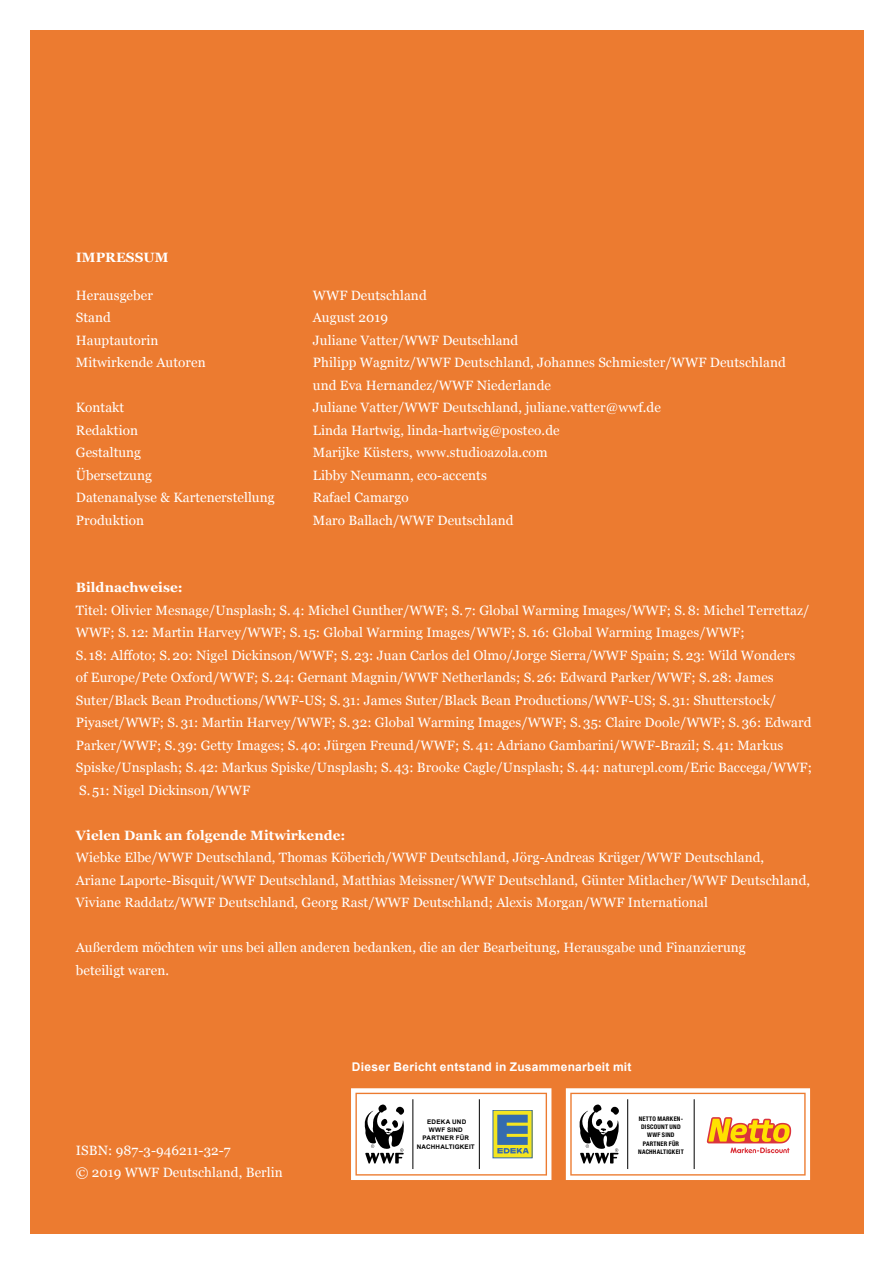
<style>
.page{position:relative;width:893px;height:1263px;background:#fff}
.page>*{position:absolute;margin:0;border:0;box-sizing:border-box;transform-origin:0 0}
.t1{font:13.5px/22.5px "Georgia";letter-spacing:.005em;color:#fff}
.t2{font:700 13.5px "Georgia";letter-spacing:.005em;color:#fff}
.t3{font:700 12px "Arial";letter-spacing:.025em;color:#fff}
.t4{font:700 condensed 6.3px/8.2px "Helvetica Neue LT Std";letter-spacing:.03em;color:#000;text-align:center}
.t5{font:700 6.3px/8.2px "Arial";letter-spacing:.03em;color:#000;text-align:center}
</style>
<div class="page">
<div style="left:30px;top:30px;width:833px;height:1203px;background:#ec7b30"></div>
<svg style="left:566px;top:1088px;width:244px;height:92px;background:#efe1d5"></svg>
<svg style="left:351px;top:1088px;width:200px;height:92px;background:#e0ded5"></svg>
<p class="t2" style="left:76px;top:247px;width:94px">IMPRESSUM</p>
<p class="t1" style="left:76px;top:283px;width:79px">Herausgeber</p>
<p class="t1" style="left:313px;top:283px;width:115px">WWF Deutschland</p>
<p class="t1" style="left:76px;top:306px;width:37px">Stand</p>
<p class="t1" style="left:313px;top:306px;width:77px">August 2019</p>
<p class="t1" style="left:76px;top:328px;width:84px">Hauptautorin</p>
<p class="t1" style="left:313px;top:328px;width:207px">Juliane Vatter/WWF Deutschland</p>
<p class="t1" style="left:76px;top:351px;width:131px">Mitwirkende Autoren</p>
<p class="t1" style="left:313px;top:351px;width:474px">Philipp Wagnitz/WWF Deutschland, Johannes Schmiester/WWF Deutschland und Eva Hernandez/WWF Niederlande</p>
<p class="t1" style="left:76px;top:396px;width:50px">Kontakt</p>
<p class="t1" style="left:313px;top:396px;width:350px">Juliane Vatter/WWF Deutschland, juliane.vatter@wwf.de</p>
<p class="t1" style="left:76px;top:418px;width:64px">Redaktion</p>
<p class="t1" style="left:313px;top:418px;width:248px">Linda Hartwig, linda-hartwig@posteo.de</p>
<p class="t1" style="left:76px;top:441px;width:67px">Gestaltung</p>
<p class="t1" style="left:313px;top:441px;width:236px">Marijke Küsters, www.studioazola.com</p>
<p class="t1" style="left:76px;top:463px;width:78px">Übersetzung</p>
<p class="t1" style="left:313px;top:463px;width:176px">Libby Neumann, eco-accents</p>
<p class="t1" style="left:76px;top:486px;width:200px">Datenanalyse &amp; Kartenerstellung</p>
<p class="t1" style="left:313px;top:486px;width:97px">Rafael Camargo</p>
<p class="t1" style="left:76px;top:508px;width:70px">Produktion</p>
<p class="t1" style="left:313px;top:508px;width:202px">Maro Ballach/WWF Deutschland</p>
<p class="t2" style="left:76px;top:577px;width:108px">Bildnachweise:</p>
<p class="t1" style="left:76px;top:598px;width:738px">Titel: Olivier Mesnage/Unsplash; S.4: Michel Gunther/WWF; S. 7: Global Warming Images/WWF; S.8: Michel Terrettaz/ WWF; S. 12: Martin Harvey/WWF; S. 15: Global Warming Images/WWF; S. 16: Global Warming Images/WWF;<br>S. 18: Alffoto; S. 20: Nigel Dickinson/WWF; S. 23: Juan Carlos del Olmo/Jorge Sierra/WWF Spain; S. 23: Wild Wonders<br>of Europe/Pete Oxford/WWF; S.24: Gernant Magnin/WWF Netherlands; S.26: Edward Parker/WWF; S.28: James Suter/Black Bean Productions/WWF-US; S. 31: James Suter/Black Bean Productions/WWF-US; S. 31: Shutterstock/ Piyaset/WWF; S. 31: Martin Harvey/WWF; S. 32: Global Warming Images/WWF; S. 35: Claire Doole/WWF; S. 36: Edward Parker/WWF; S. 39: Getty Images; S. 40: Jürgen Freund/WWF; S. 41: Adriano Gambarini/WWF-Brazil; S. 41: Markus Spiske/Unsplash; S. 42: Markus Spiske/Unsplash; S. 43: Brooke Cagle/Unsplash; S. 44: naturepl.com/Eric Baccega/WWF; S. 51: Nigel Dickinson/WWF</p>
<p class="t2" style="left:76px;top:825px;width:271px">Vielen Dank an folgende Mitwirkende:</p>
<p class="t1" style="left:76px;top:846px;width:736px">Wiebke Elbe/WWF Deutschland, Thomas Köberich/WWF Deutschland, Jörg-Andreas Krüger/WWF Deutschland,<br>Ariane Laporte-Bisquit/WWF Deutschland, Matthias Meissner/WWF Deutschland, Günter Mitlacher/WWF Deutschland,<br>Viviane Raddatz/WWF Deutschland, Georg Rast/WWF Deutschland; Alexis Morgan/WWF International</p>
<p class="t1" style="left:76px;top:936px;width:671px">Außerdem möchten wir uns bei allen anderen bedanken, die an der Bearbeitung, Herausgabe und Finanzierung beteiligt waren.</p>
<p class="t1" style="left:76px;top:1138px;width:208px">ISBN: 987-3-946211-32-7<br>© 2019 WWF Deutschland, Berlin</p>
<p class="t3" style="left:352px;top:1059px;width:281px">Dieser Bericht entstand in Zusammenarbeit mit</p>
<p class="t5" style="left:417px;top:1118px;width:60px">EDEKA UND<br>WWF SIND<br>PARTNER FÜR<br>NACHHALTIGKEIT</p>
<p class="t4" style="left:638px;top:1114px;width:47px">NETTO MARKEN-<br>DISCOUNT UND<br>WWF SIND<br>PARTNER FÜR<br>NACHHALTIGKEIT</p>
</div>
